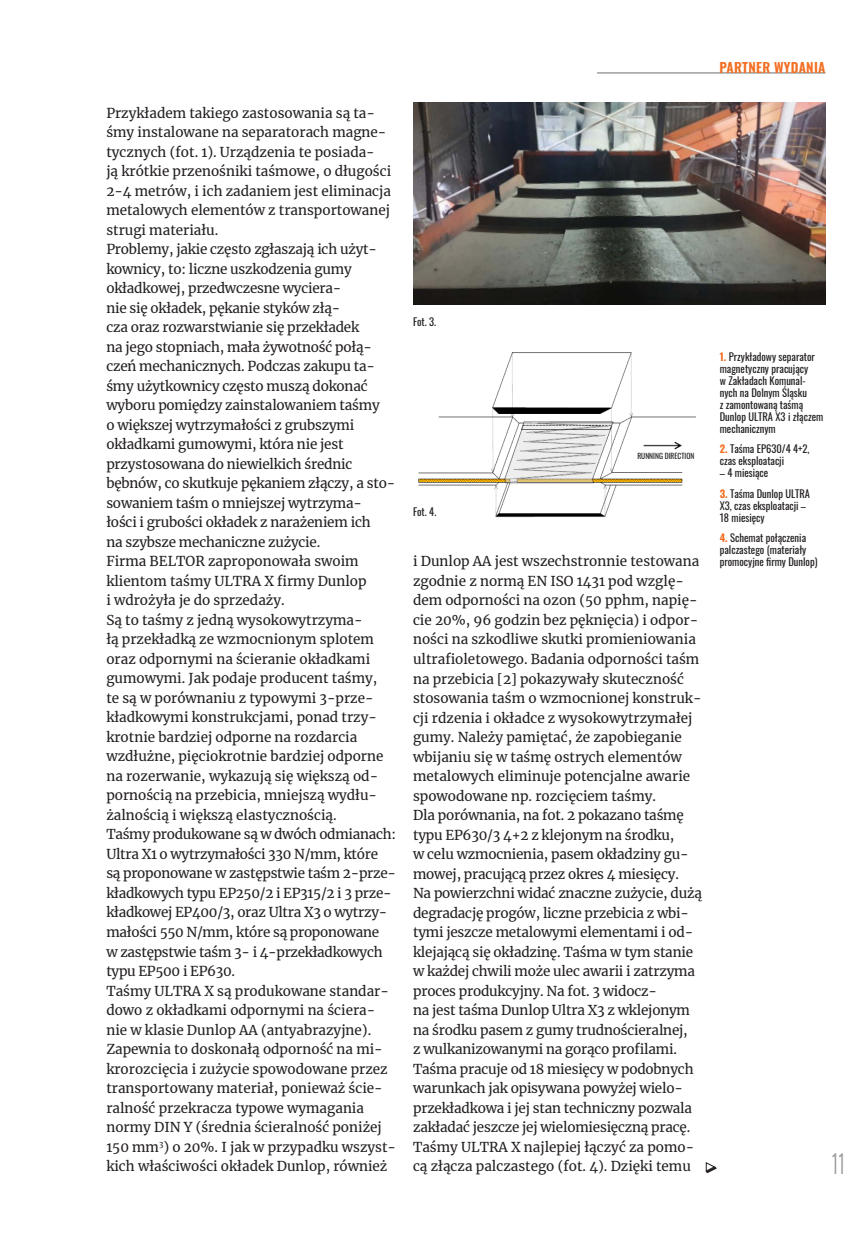
<style>
.page{position:relative;width:868px;height:1234px;background:#fff}
.page>*{position:absolute;margin:0;border:0;box-sizing:border-box;transform-origin:0 0}
.t1{font:300 25.5px "Oswald";color:#939598;scale:.71 1}
.t2{font:13.5px/19.5px "Merriweather";color:#231f20}
.t3{font:600 13.5px "Oswald";letter-spacing:.02em;color:#f36e21}
.t4{font:10.5px/12px "Oswald";color:#231f20}
.t5{font:7.5px "Oswald";color:#231f20}
.s1{font-weight:700;color:#f36e21}
</style>
<div class="page">
<hr style="left:597px;top:73px;width:228px;height:1px;background:#6c6d70">
<img style="left:413px;top:102px;width:412px;height:203px">
<img style="left:418px;top:352px;width:278px;height:166px">
<div style="left:632px;top:450px;width:66px;height:12px;background:#fff"></div>
<svg style="left:705px;top:1162px;width:9px;height:9px"></svg>
<svg style="left:706px;top:1166px;width:10px;height:6px"></svg>
<div style="left:706px;top:1166px;width:10px;height:6px;border:1px solid #231f20"></div>
<p class="t2" style="left:106px;top:103px;width:291px">Przykładem takiego zastosowania są ta&shy;śmy instalowane na separatorach magne&shy;tycznych (fot. 1). Urządzenia te posiada-<br>ją krótkie przenośniki taśmowe, o długości 2-4 metrów, i ich zadaniem jest eliminacja metalowych elementów z transportowanej strugi materiału.<br>Problemy, jakie często zgłaszają ich użyt&shy;kownicy, to: liczne uszkodzenia gumy okładkowej, przedwczesne wyciera-<br>nie się okładek, pękanie styków złą-<br>cza oraz rozwarstwianie się przekładek<br>na jego stopniach, mała żywotność połą&shy;czeń mechanicznych. Podczas zakupu ta&shy;śmy użytkownicy często muszą dokonać wyboru pomiędzy zainstalowaniem taśmy<br>o większej wytrzymałości z grubszymi okładkami gumowymi, która nie jest przystosowana do niewielkich średnic bębnów, co skutkuje pękaniem złączy, a sto&shy;sowaniem taśm o mniejszej wytrzyma-<br>łości i grubości okładek z narażeniem ich<br>na szybsze mechaniczne zużycie.<br>Firma BELTOR zaproponowała swoim klientom taśmy ULTRA X firmy Dunlop<br>i wdrożyła je do sprzedaży.<br>Są to taśmy z jedną wysokowytrzyma-<br>łą przekładką ze wzmocnionym splotem oraz odpornymi na ścieranie okładkami gumowymi. Jak podaje producent taśmy,<br>te są w porównaniu z typowymi 3-prze&shy;kładkowymi konstrukcjami, ponad trzy&shy;krotnie bardziej odporne na rozdarcia wzdłużne, pięciokrotnie bardziej odporne na rozerwanie, wykazują się większą od&shy;pornością na przebicia, mniejszą wydłu&shy;żalnością i większą elastycznością.<br>Taśmy produkowane są w dwóch odmianach:<br>Ultra X1 o wytrzymałości 330 N/mm, które<br>są proponowane w zastępstwie taśm 2-prze&shy;kładkowych typu EP250/2 i EP315/2 i 3 prze&shy;kładkowej EP400/3, oraz Ultra X3 o wytrzy&shy;małości 550 N/mm, które są proponowane<br>w zastępstwie taśm 3- i 4-przekładkowych typu EP500 i EP630.<br>Taśmy ULTRA X są produkowane standar&shy;dowo z okładkami odpornymi na ściera&shy;nie w klasie Dunlop AA (antyabrazyjne).<br>Zapewnia to doskonałą odporność na mi&shy;krorozcięcia i zużycie spowodowane przez transportowany materiał, ponieważ ście&shy;ralność przekracza typowe wymagania normy DIN Y (średnia ścieralność poniżej 150 mm<sup>3</sup>) o 20%. I jak w przypadku wszyst&shy;kich właściwości okładek Dunlop, również</p>
<p class="t3" style="left:719px;top:60px;width:107px">PARTNER WYDANIA</p>
<p class="t4" style="left:413px;top:314px;width:25px">Fot. 3.</p>
<p class="t4" style="left:413px;top:504px;width:25px">Fot. 4.</p>
<p class="t5" style="left:637px;top:449px;width:32px">Running dire</p>
<p class="t5" style="left:677px;top:449px;width:18px">ction</p>
<p class="t2" style="left:413px;top:551px;width:290px">i Dunlop AA jest wszechstronnie testowana zgodnie z normą EN ISO 1431 pod wzglę&shy;dem odporności na ozon (50 pphm, napię&shy;cie 20%, 96 godzin bez pęknięcia) i odpor&shy;ności na szkodliwe skutki promieniowania ultrafioletowego. Badania odporności taśm na przebicia [2] pokazywały skuteczność stosowania taśm o wzmocnionej konstruk&shy;cji rdzenia i okładce z wysokowytrzymałej gumy. Należy pamiętać, że zapobieganie wbijaniu się w taśmę ostrych elementów metalowych eliminuje potencjalne awarie spowodowane np. rozcięciem taśmy.<br>Dla porównania, na fot. 2 pokazano taśmę typu EP630/3 4+2 z klejonym na środku,<br>w celu wzmocnienia, pasem okładziny gu&shy;mowej, pracującą przez okres 4 miesięcy.<br>Na powierzchni widać znaczne zużycie, dużą degradację progów, liczne przebicia z wbi&shy;tymi jeszcze metalowymi elementami i od&shy;klejającą się okładzinę. Taśma w tym stanie w każdej chwili może ulec awarii i zatrzyma proces produkcyjny. Na fot. 3 widocz-<br>na jest taśma Dunlop Ultra X3 z wklejonym na środku pasem z gumy trudnościeralnej,<br>z wulkanizowanymi na gorąco profilami.<br>Taśma pracuje od 18 miesięcy w podobnych warunkach jak opisywana powyżej wielo&shy;przekładkowa i jej stan techniczny pozwala zakładać jeszcze jej wielomiesięczną pracę.<br>Taśmy ULTRA X najlepiej łączyć za pomo&shy;cą złącza palczastego (fot. 4). Dzięki temu</p>
<p class="t4" style="left:719px;top:349px;width:105px"><span class="s1">1.</span> Przykładowy separator magnetyczny pracujący<br>w Zakładach Komunal&shy;nych na Dolnym Śląsku<br>z zamontowaną taśmą<br>Dunlop ULTRA X3 i złączem mechanicznym</p>
<p class="t4" style="left:719px;top:442px;width:91px"><span class="s1">2.</span> Taśma EP630/4 4+2, czas eksploatacji</p>
<p class="t4" style="left:719px;top:466px;width:50px">– 4 miesiące</p>
<p class="t4" style="left:719px;top:486px;width:92px"><span class="s1">3.</span> Taśma Dunlop ULTRA<br>X3, czas eksploatacji –<br>18 miesięcy</p>
<p class="t4" style="left:719px;top:531px;width:99px"><span class="s1">4.</span> Schemat połączenia palczastego (materiały promocyjne firmy Dunlop)</p>
<h1 class="t1" style="left:831px;top:1140px;width:20px">11</h1>
</div>
